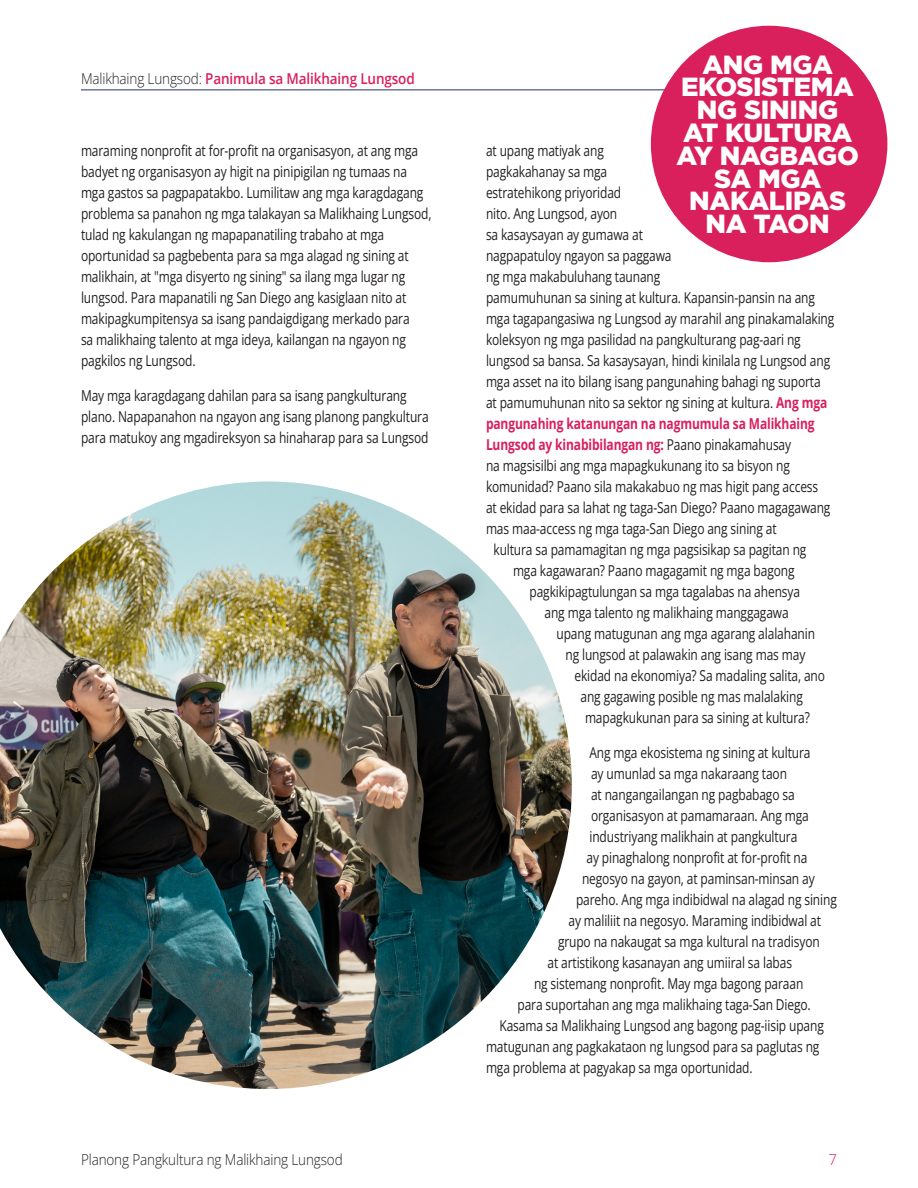
<style>
.page{position:relative;width:918px;height:1188px;background:#fff}
.page>*{position:absolute;margin:0;border:0;box-sizing:border-box;transform-origin:0 0}
.Body_Copy{font:900 26.25px/22.8px "Gotham";letter-spacing:-.015em;color:#fff;text-align:center}
.Body_Copy-2{font:15px/21px "Open Sans";letter-spacing:-.01em;color:#231f20;scale:.8 1}
.Body_Copy-3{font:700 15px "Open Sans";letter-spacing:-.01em;color:#d91f5c;scale:.8 1}
.t1{font:600 15px "Open Sans";letter-spacing:-.01em;color:#d91f5c;scale:.9 1}
.t2{font:300 15px "Open Sans";letter-spacing:-.01em;color:#231f20;scale:.9 1}
.t3{font:300 15px "Open Sans";color:#d91f5c}
.s1{font-weight:300;color:#231f20}
.s2{font-weight:700;color:#d91f5c}
.s3{font-weight:400;color:#231f20}
</style>
<div class="page">
<img style="left:0;top:481px;width:572px;height:608px">
<hr style="left:81px;top:89px;width:756px;height:1px;background:#233168">
<div style="left:651px;top:26px;width:236px;height:236px;background:#d91f5c;border-radius:50%"></div>
<p class="t1" style="left:81px;top:68px;width:372px"><span class="s1">Malikhaing Lungsod:</span> Panimula sa Malikhaing Lungsod</p>
<p class="Body_Copy-2" style="left:81px;top:140px;width:440px">maraming nonprofit at for-profit na organisasyon, at ang mga badyet ng organisasyon ay higit na pinipigilan ng tumaas na mga gastos sa pagpapatakbo. Lumilitaw ang mga karagdagang problema sa panahon ng mga talakayan sa Malikhaing Lungsod, tulad ng kakulangan ng mapapanatiling trabaho at mga oportunidad sa pagbebenta para sa mga alagad ng sining at malikhain, at "mga disyerto ng sining" sa ilang mga lugar ng lungsod. Para mapanatili ng San Diego ang kasiglaan nito at makipagkumpitensya sa isang pandaigdigang merkado para<br>sa malikhaing talento at mga ideya, kailangan na ngayon ng pagkilos ng Lungsod.</p>
<p class="Body_Copy-2" style="left:81px;top:384px;width:436px">May mga karagdagang dahilan para sa isang pangkulturang plano. Napapanahon na ngayon ang isang planong pangkultura para matukoy ang mgadireksyon sa hinaharap para sa Lungsod</p>
<p class="Body_Copy" style="left:676px;top:53px;width:184px">ANG MGA<br>EKOSISTEMA<br>NG SINING<br>AT KULTURA<br>AY NAGBAGO<br>SA MGA<br>NAKALIPAS<br>NA TAON</p>
<p class="Body_Copy-2" style="left:486px;top:140px;width:149px">at upang matiyak ang</p>
<p class="Body_Copy-2" style="left:486px;top:161px;width:153px">pagkakahanay sa mga</p>
<p class="Body_Copy-2" style="left:486px;top:182px;width:171px">estratehikong priyoridad</p>
<p class="Body_Copy-2" style="left:486px;top:203px;width:166px">nito. Ang Lungsod, ayon</p>
<p class="Body_Copy-2" style="left:486px;top:224px;width:198px">sa kasaysayan ay gumawa at</p>
<p class="Body_Copy-2" style="left:486px;top:245px;width:233px">nagpapatuloy ngayon sa paggawa</p>
<p class="Body_Copy-2" style="left:486px;top:266px;width:219px">ng mga makabuluhang taunang</p>
<p class="Body_Copy-2" style="left:486px;top:287px;width:413px">pamumuhunan sa sining at kultura. Kapansin-pansin na ang</p>
<p class="Body_Copy-2" style="left:486px;top:308px;width:437px">mga tagapangasiwa ng Lungsod ay marahil ang pinakamalaking</p>
<p class="Body_Copy-2" style="left:486px;top:329px;width:395px">koleksyon ng mga pasilidad na pangkulturang pag-aari ng</p>
<p class="Body_Copy-2" style="left:486px;top:350px;width:432px">lungsod sa bansa. Sa kasaysayan, hindi kinilala ng Lungsod ang</p>
<p class="Body_Copy-2" style="left:486px;top:371px;width:420px">mga asset na ito bilang isang pangunahing bahagi ng suporta</p>
<p class="Body_Copy-2" style="left:486px;top:392px;width:428px">at pamumuhunan nito sa sektor ng sining at kultura. <span class="s2">Ang mga</span></p>
<p class="Body_Copy-3" style="left:486px;top:413px;width:412px">pangunahing katanungan na nagmumula sa Malikhaing</p>
<p class="Body_Copy-3" style="left:486px;top:434px;width:383px">Lungsod ay kinabibilangan ng: <span class="s3">Paano pinakamahusay</span></p>
<p class="Body_Copy-2" style="left:486px;top:455px;width:381px">na magsisilbi ang mga mapagkukunang ito sa bisyon ng</p>
<p class="Body_Copy-2" style="left:486px;top:476px;width:417px">komunidad? Paano sila makakabuo ng mas higit pang access</p>
<p class="Body_Copy-2" style="left:486px;top:497px;width:432px">at ekidad para sa lahat ng taga-San Diego? Paano magagawang</p>
<p class="Body_Copy-2" style="left:486px;top:518px;width:365px">mas maa-access ng mga taga-San Diego ang sining at</p>
<p class="Body_Copy-2" style="left:494px;top:539px;width:393px">kultura sa pamamagitan ng mga pagsisikap sa pagitan ng</p>
<p class="Body_Copy-2" style="left:513px;top:560px;width:354px">mga kagawaran? Paano magagamit ng mga bagong</p>
<p class="Body_Copy-2" style="left:530px;top:581px;width:340px">pagkikipagtulungan sa mga tagalabas na ahensya</p>
<p class="Body_Copy-2" style="left:544px;top:602px;width:307px">ang mga talento ng malikhaing manggagawa</p>
<p class="Body_Copy-2" style="left:556px;top:623px;width:325px">upang matugunan ang mga agarang alalahanin</p>
<p class="Body_Copy-2" style="left:566px;top:644px;width:301px">ng lungsod at palawakin ang isang mas may</p>
<p class="Body_Copy-2" style="left:574px;top:665px;width:315px">ekidad na ekonomiya? Sa madaling salita, ano</p>
<p class="Body_Copy-2" style="left:580px;top:686px;width:280px">ang gagawing posible ng mas malalaking</p>
<p class="Body_Copy-2" style="left:585px;top:707px;width:283px">mapagkukunan para sa sining at kultura?</p>
<p class="Body_Copy-2" style="left:590px;top:741px;width:278px">Ang mga ekosistema ng sining at kultura</p>
<p class="Body_Copy-2" style="left:591px;top:762px;width:247px">ay umunlad sa mga nakaraang taon</p>
<p class="Body_Copy-2" style="left:591px;top:783px;width:256px">at nangangailangan ng pagbabago sa</p>
<p class="Body_Copy-2" style="left:591px;top:804px;width:274px">organisasyon at pamamaraan. Ang mga</p>
<p class="Body_Copy-2" style="left:590px;top:825px;width:261px">industriyang malikhain at pangkultura</p>
<p class="Body_Copy-2" style="left:586px;top:846px;width:278px">ay pinaghalong nonprofit at for-profit na</p>
<p class="Body_Copy-2" style="left:582px;top:867px;width:292px">negosyo na gayon, at paminsan-minsan ay</p>
<p class="Body_Copy-2" style="left:576px;top:888px;width:328px">pareho. Ang mga indibidwal na alagad ng sining</p>
<p class="Body_Copy-2" style="left:568px;top:909px;width:317px">ay maliliit na negosyo. Maraming indibidwal at</p>
<p class="Body_Copy-2" style="left:558px;top:930px;width:329px">grupo na nakaugat sa mga kultural na tradisyon</p>
<p class="Body_Copy-2" style="left:548px;top:951px;width:307px">at artistikong kasanayan ang umiiral sa labas</p>
<p class="Body_Copy-2" style="left:534px;top:972px;width:338px">ng sistemang nonprofit. May mga bagong paraan</p>
<p class="Body_Copy-2" style="left:518px;top:993px;width:368px">para suportahan ang mga malikhaing taga-San Diego.</p>
<p class="Body_Copy-2" style="left:500px;top:1014px;width:407px">Kasama sa Malikhaing Lungsod ang bagong pag-iisip upang</p>
<p class="Body_Copy-2" style="left:486px;top:1035px;width:418px">matugunan ang pagkakataon ng lungsod para sa paglutas ng</p>
<p class="Body_Copy-2" style="left:486px;top:1056px;width:335px">mga problema at pagyakap sa mga oportunidad.</p>
<p class="t2" style="left:81px;top:1149px;width:292px">Planong Pangkultura ng Malikhaing Lungsod</p>
<p class="t3" style="left:828px;top:1149px;width:10px">7</p>
</div>
